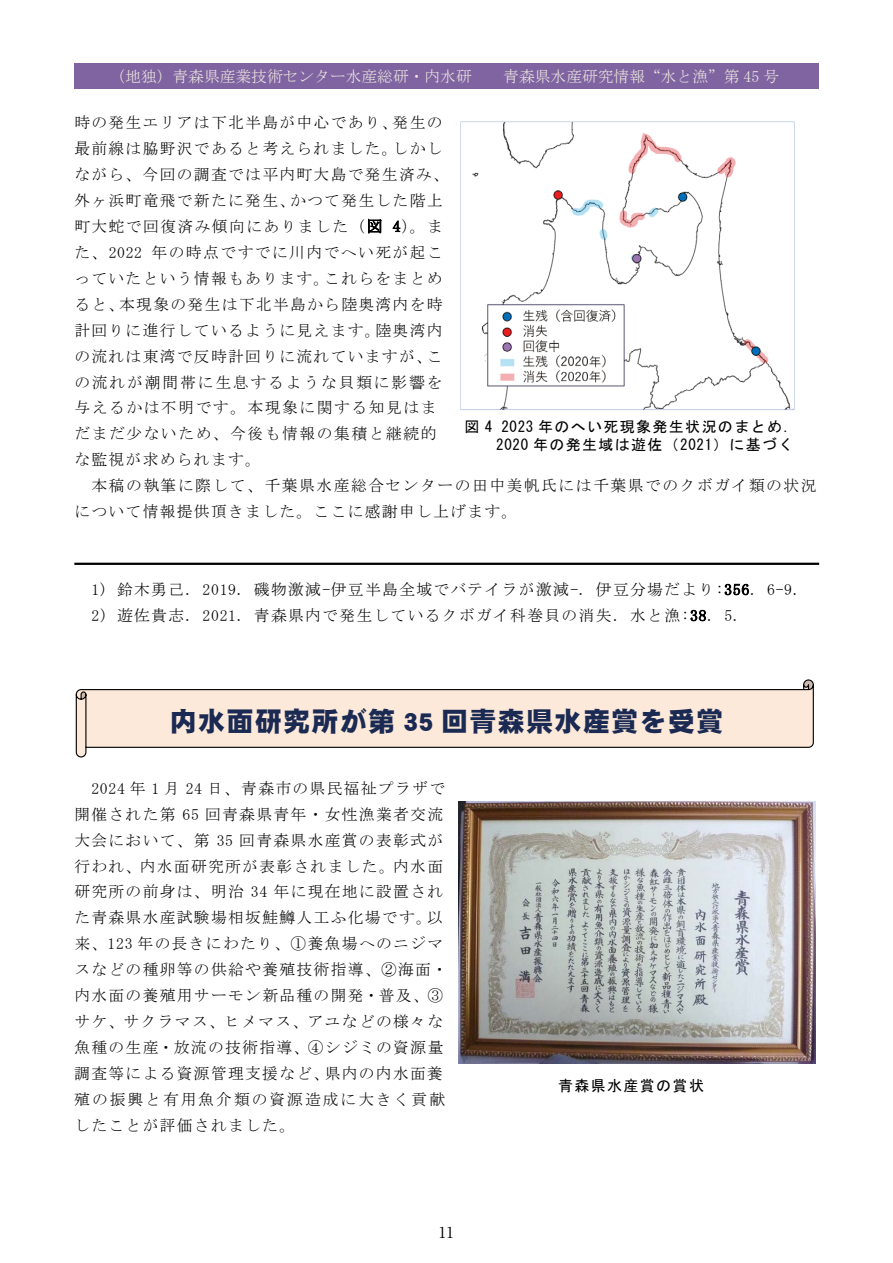
<style>
.page{position:relative;width:893px;height:1263px;background:#fff}
.page>*{position:absolute;margin:0;border:0;box-sizing:border-box;transform-origin:0 0}
.t1{font:27px "DF Gothic Std W10";letter-spacing:.05em;color:#1a2a53}
.t2{font:15.75px/26px "MS Mincho";letter-spacing:.085em;color:#000}
.t3{font:15.75px "MS Mincho";color:#eeebe0}
.t4{font:15px/18px "MS Gothic";letter-spacing:.09em;color:#000;text-align:right}
.t5{font:15px "Ryumin Pr 5";color:#000}
</style>
<div class="page">
<div style="left:74px;top:64px;width:744px;height:25px;background:#8064a2"></div>
<svg style="left:368px;top:219px;width:13px;height:14px"></svg>
<svg style="left:393px;top:221px;width:7px;height:11px"></svg>
<svg style="left:725px;top:584px;width:24px;height:11px"></svg>
<svg style="left:690px;top:610px;width:16px;height:11px"></svg>
<svg style="left:75px;top:679px;width:739px;height:79px"></svg>
<hr style="left:74px;top:563px;width:745px;height:2px;background:#000">
<img style="left:460px;top:122px;width:335px;height:288px">
<img style="left:458px;top:802px;width:357px;height:261px">
<p class="t3" style="left:110px;top:68px;width:364px">（地独）青森県産業技術センター水産総研・内水研</p>
<p class="t3" style="left:503px;top:68px;width:277px">青森県水産研究情報“水と漁”第 45 号</p>
<p class="t2" style="left:74px;top:109px;width:376px">時の発生エリアは下北半島が中心であり、発生の最前線は脇野沢であると考えられました。しかしながら、今回の調査では平内町大島で発生済み、外ヶ浜町竜飛で新たに発生、かつて発生した階上町大蛇で回復済み傾向にありました（図 4）。また、2022 年の時点ですでに川内でへい死が起こっていたという情報もあります。これらをまとめると、本現象の発生は下北半島から陸奥湾内を時計回りに進行しているように見えます。陸奥湾内の流れは東湾で反時計回りに流れていますが、この流れが潮間帯に生息するような貝類に影響を与えるかは不明です。本現象に関する知見はまだまだ少ないため、今後も情報の集積と継続的な監視が求められます。</p>
<p class="t2" style="left:74px;top:473px;width:744px;text-indent:17px">本稿の執筆に際して、千葉県水産総合センターの田中美帆氏には千葉県でのクボガイ類の状況について情報提供頂きました。ここに感謝申し上げます。</p>
<p class="t4" style="left:465px;top:418px;width:330px">図 4 2023 年のへい死現象発生状況のまとめ.<br>2020 年の発生域は遊佐（2021）に基づく</p>
<p class="t2" style="left:91px;top:576px;width:711px">1) 鈴木勇己. 2019. 磯物激減-伊豆半島全域でバテイラが激減-. 伊豆分場だより:356. 6-9.</p>
<p class="t2" style="left:91px;top:602px;width:651px">2) 遊佐貴志. 2021. 青森県内で発生しているクボガイ科巻貝の消失. 水と漁:38. 5.</p>
<h1 class="t1" style="left:170px;top:707px;width:555px">内水面研究所が第 35 回青森県水産賞を受賞</h1>
<p class="t2" style="left:74px;top:775px;width:375px;text-indent:17px">2024 年 1 月 24 日、青森市の県民福祉プラザで開催された第 65 回青森県青年・女性漁業者交流大会において、第 35 回青森県水産賞の表彰式が行われ、内水面研究所が表彰されました。内水面研究所の前身は、明治 34 年に現在地に設置された青森県水産試験場相坂鮭鱒人工ふ化場です。以来、123 年の長きにわたり、①養魚場へのニジマスなどの種卵等の供給や養殖技術指導、②海面・内水面の養殖用サーモン新品種の開発・普及、③サケ、サクラマス、ヒメマス、アユなどの様々な魚種の生産・放流の技術指導、④シジミの資源量調査等による資源管理支援など、県内の内水面養殖の振興と有用魚介類の資源造成に大きく貢献したことが評価されました。</p>
<p class="t5" style="left:439px;top:1220px;width:16px">11</p>
<p class="t4" style="left:558px;top:1077px;width:147px">青森県水産賞の賞状</p>
</div>
